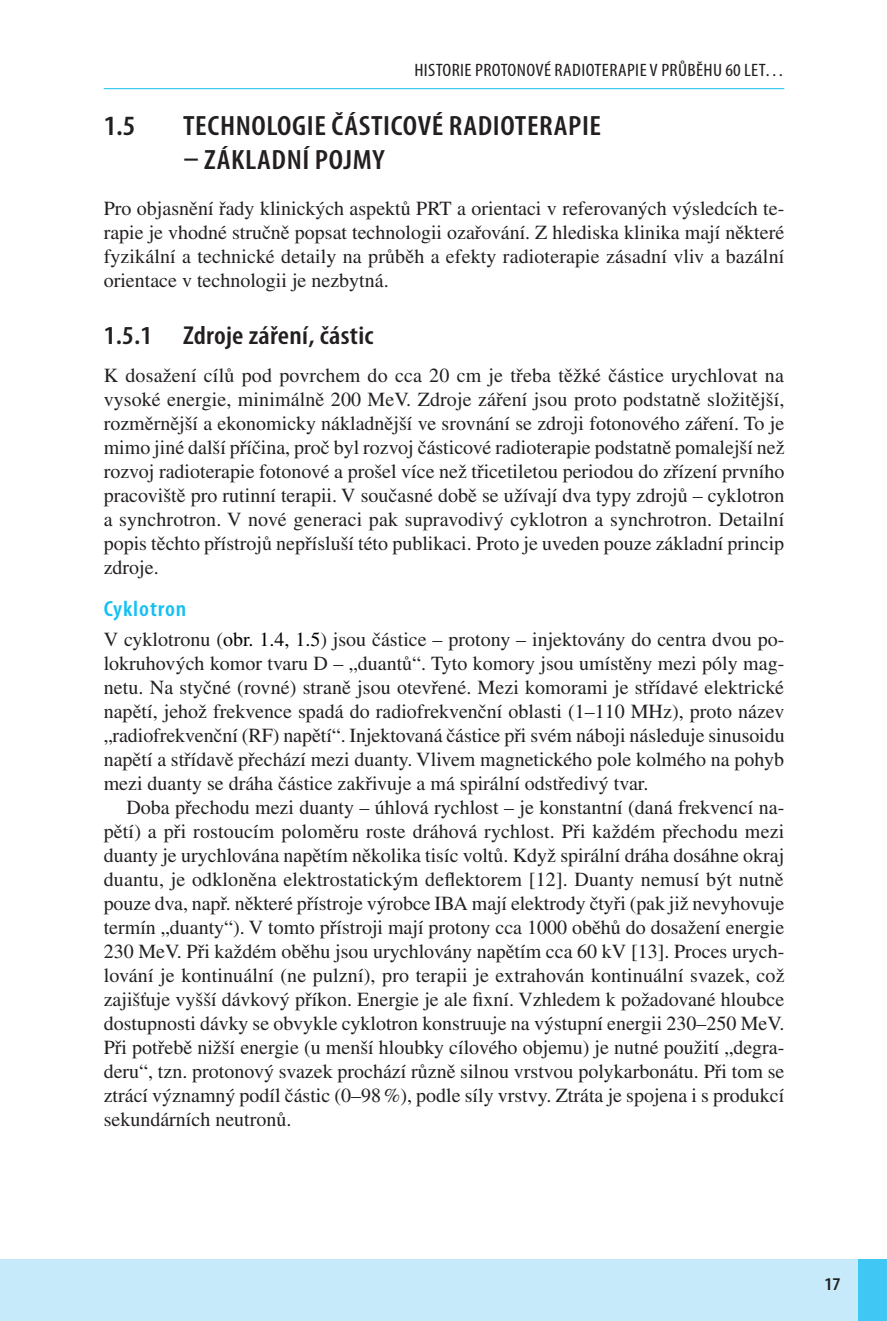
<style>
.page{position:relative;width:887px;height:1321px;background:#fff}
.page>*{position:absolute;margin:0;border:0;box-sizing:border-box;transform-origin:0 0}
.t1{font:600 condensed 28px "Myriad Pro";letter-spacing:.02em;color:#231f20;scale:1.1 1}
.t2{font:600 condensed 26px "Myriad Pro";letter-spacing:.01em;color:#231f20;scale:1.1 1}
.t3{font:600 condensed 22px "Myriad Pro";letter-spacing:.035em;color:#15c0f2;scale:1.1 1}
.t4{font:20px/24px "Times CE";color:#231f20;text-align:justify}
.t5{font:condensed 18px "Myriad Pro";color:#231f20;scale:1.1 1}
.t6{font:600 condensed 18px "Myriad Pro";color:#231f20;scale:1.1 1}
.s1{color:#000}
</style>
<div class="page">
<hr style="left:104px;top:88px;width:680px;height:1px;background:#15c0f2">
<hr style="left:0;top:1259px;width:1px;height:61px;background:#c6eafa">
<div style="left:2px;top:1259px;width:885px;height:61px;background:#c6eafa"></div>
<div style="left:858px;top:1259px;width:29px;height:61px;background:#40c7f4"></div>
<p class="t5" style="left:414px;top:61px;width:16px">HISTORIE</p>
<p class="t5" style="left:475px;top:61px;width:9px">PROTONOVÉ</p>
<p class="t5" style="left:554px;top:61px;width:8px">RADIOTERAPIE</p>
<p class="t5" style="left:649px;top:61px;width:9px">VPRŮBĚHU</p>
<p class="t5" style="left:725px;top:61px;width:55px">60 LET…</p>
<h1 class="t1" style="left:104px;top:110px;width:30px">1.5</h1>
<h1 class="t1" style="left:183px;top:110px;width:381px">TECHNOLOGIE ČÁSTICOVÉ RADIOTERAPIE</h1>
<h1 class="t1" style="left:183px;top:144px;width:184px">– ZÁKLADNÍ POJMY</h1>
<p class="t4" style="left:104px;top:196px;width:682px">Pro objasnění řady klinických aspektů PRT a orientaci v referovaných výsledcích te&shy;rapie je vhodné stručně popsat technologii ozařování. Z hlediska klinika mají některé fyzikální a technické detaily na průběh a efekty radioterapie zásadní vliv a bazální orientace v technologii je nezbytná.</p>
<h2 class="t2" style="left:104px;top:321px;width:247px">1.5.1 Zdroje záření, částic</h2>
<p class="t4" style="left:104px;top:363px;width:682px">K dosažení cílů pod povrchem do cca 20 cm je třeba těžké částice urychlovat na vysoké energie, minimálně 200 MeV. Zdroje záření jsou proto podstatně složitější, rozměrnější a ekonomicky nákladnější ve srovnání se zdroji fotonového záření. To je mimo jiné další příčina, proč byl rozvoj částicové radioterapie podstatně pomalejší než rozvoj radioterapie fotonové a prošel více než třicetiletou periodou do zřízení prvního pracoviště pro rutinní terapii. V současné době se užívají dva typy zdrojů – cyklotron a synchrotron. V nové generaci pak supravodivý cyklotron a synchrotron. Detailní popis těchto přístrojů nepřísluší této publikaci. Proto je uveden pouze základní princip zdroje.</p>
<p class="t3" style="left:104px;top:596px;width:77px">Cyklotron</p>
<p class="t4" style="left:104px;top:626px;width:682px">V cyklotronu (<span class="s1">obr. 1.4, 1.5</span>) jsou částice – protony – injektovány do centra dvou po&shy;lokruhových komor tvaru D – „duantů“. Tyto komory jsou umístěny mezi póly mag&shy;netu. Na styčné (rovné) straně jsou otevřené. Mezi komorami je střídavé elektrické napětí, jehož frekvence spadá do radiofrekvenční oblasti (1–110 MHz), proto název „radiofrekvenční (RF) napětí“. Injektovaná částice při svém náboji následuje sinusoidu napětí a střídavě přechází mezi duanty. Vlivem magnetického pole kolmého na pohyb mezi duanty se dráha částice zakřivuje a má spirální odstředivý tvar.</p>
<p class="t4" style="left:104px;top:794px;width:682px;text-indent:23px">Doba přechodu mezi duanty – úhlová rychlost – je konstantní (daná frekvencí na&shy;pětí) a při rostoucím poloměru roste dráhová rychlost. Při každém přechodu mezi duanty je urychlována napětím několika tisíc voltů. Když spirální dráha dosáhne okraj duantu, je odkloněna elektrostatickým deflektorem [12]. Duanty nemusí být nutně pouze dva, např. některé přístroje výrobce IBA mají elektrody čtyři (pak již nevyhovuje termín „duanty“). V tomto přístroji mají protony cca 1000 oběhů do dosažení energie 230 MeV. Při každém oběhu jsou urychlovány napětím cca 60 kV [13]. Proces urych&shy;lování je kontinuální (ne pulzní), pro terapii je extrahován kontinuální svazek, což zajišťuje vyšší dávkový příkon. Energie je ale fixní. Vzhledem k požadované hloubce dostupnosti dávky se obvykle cyklotron konstruuje na výstupní energii 230–250 MeV.<br>Při potřebě nižší energie (u menší hloubky cílového objemu) je nutné použití „degra&shy;deru“, tzn. protonový svazek prochází různě silnou vrstvou polykarbonátu. Při tom se ztrácí významný podíl částic (0–98%), podle síly vrstvy. Ztráta je spojena i s produkcí sekundárních neutronů.</p>
<p class="t6" style="left:824px;top:1274px;width:16px">17</p>
</div>
